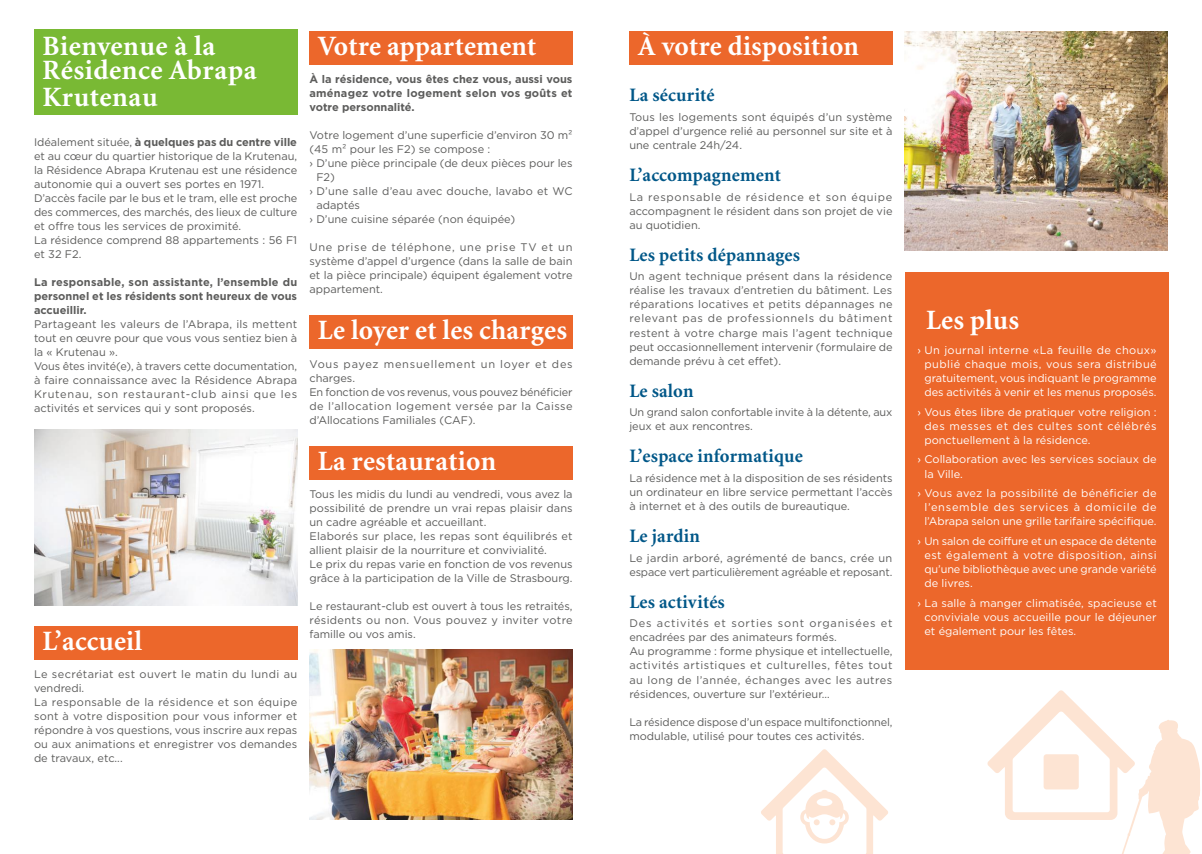
<style>
.page{position:relative;width:1202px;height:854px;background:#fff}
.page>*{position:absolute;margin:0;border:0;box-sizing:border-box;transform-origin:0 0}
.t1{font:28px/24px "Minion Bold Os F";letter-spacing:.01em;color:#fff}
.t2{font:19px "Minion Bold Os F";letter-spacing:.01em;color:#005788}
.t3{font:11px/14px "Gotham";color:#5c5c5b}
.t4{font:11px/14px "Gotham";color:#fff;text-align:justify}
.t5{font:11px/14px "Gotham";letter-spacing:.02em;color:#5c5c5b}
.t6{font:700 11px/14px "Gotham";color:#5c5c5b;text-align:justify}
.t7{font:11px "Gotham";letter-spacing:.025em;color:#5c5c5b}
.s1{font-weight:700}
</style>
<div class="page">
<div style="left:34px;top:30px;width:263px;height:85px;background:#79b934"></div>
<div style="left:34px;top:626px;width:263px;height:33px;background:#ec672b"></div>
<div style="left:309px;top:31px;width:264px;height:34px;background:#ec672b"></div>
<div style="left:309px;top:315px;width:264px;height:34px;background:#ec672b"></div>
<div style="left:309px;top:446px;width:264px;height:33px;background:#ec672b"></div>
<div style="left:629px;top:31px;width:263px;height:34px;background:#ec672b"></div>
<img style="left:905px;top:32px;width:263px;height:218px">
<img style="left:34px;top:429px;width:263px;height:176px">
<img style="left:309px;top:649px;width:264px;height:170px">
<div style="left:905px;top:272px;width:264px;height:397px;background:#ec672b"></div>
<svg style="left:987px;top:690px;width:213px;height:163px"></svg>
<div style="left:1044px;top:754px;width:35px;height:35px;background:#fde4d3;border-radius:3px"></div>
<svg style="left:761px;top:749px;width:127px;height:104px"></svg>
<h1 class="t1" style="left:43px;top:35px;width:216px">Bienvenue à la<br>Résidence Abrapa</h1>
<h1 class="t1" style="left:43px;top:86px;width:117px">Krutenau</h1>
<p class="t3" style="left:34px;top:134px;width:265px">Idéalement située, <span class="s1">à quelques pas du centre ville </span>et au cœur du quartier historique de la Krutenau, la Résidence Abrapa Krutenau est une résidence autonomie qui a ouvert ses portes en 1971.<br>D’accès facile par le bus et le tram, elle est proche des commerces, des marchés, des lieux de culture et offre tous les services de proximité.<br>La résidence comprend 88 appartements : 56 F1 et 32 F2.</p>
<p class="t6" style="left:34px;top:275px;width:265px">La responsable, son assistante, l’ensemble du personnel et les résidents sont heureux de vous accueillir.</p>
<p class="t3" style="left:34px;top:316px;width:265px">Partageant les valeurs de l’Abrapa, ils mettent tout en œuvre pour que vous vous sentiez bien à la « Krutenau ».<br>Vous êtes invité(e), à travers cette documentation, à faire connaissance avec la Résidence Abrapa Krutenau, son restaurant-club ainsi que les activités et services qui y sont proposés.</p>
<h1 class="t1" style="left:43px;top:629px;width:101px">L’accueil</h1>
<p class="t3" style="left:34px;top:667px;width:265px">Le secrétariat est ouvert le matin du lundi au vendredi.<br>La responsable de la résidence et son équipe sont à votre disposition pour vous informer et répondre à vos questions, vous inscrire aux repas ou aux animations et enregistrer vos demandes de travaux, etc...</p>
<h1 class="t1" style="left:318px;top:35px;width:220px">Votre appartement</h1>
<p class="t6" style="left:309px;top:72px;width:265px">À la résidence, vous êtes chez vous, aussi vous aménagez votre logement selon vos goûts et votre personnalité.</p>
<p class="t3" style="left:309px;top:128px;width:265px">Votre logement d’une superficie d’environ 30 m2</p>
<p class="t3" style="left:309px;top:142px;width:182px">(45 m2 pour les F2) se compose :</p>
<p class="t3" style="left:309px;top:156px;width:265px">› D’une pièce principale (de deux pièces pour les</p>
<p class="t3" style="left:316px;top:170px;width:20px">F2)</p>
<p class="t7" style="left:309px;top:184px;width:265px">› D’une salle d’eau avec douche, lavabo et WC</p>
<p class="t3" style="left:316px;top:198px;width:45px">adaptés</p>
<p class="t3" style="left:309px;top:212px;width:207px">› D’une cuisine séparée (non équipée)</p>
<p class="t3" style="left:309px;top:240px;width:265px;text-align:justify">Une prise de téléphone, une prise TV et un système d’appel d’urgence (dans la salle de bain et la pièce principale) équipent également votre appartement.</p>
<h1 class="t1" style="left:318px;top:319px;width:251px">Le loyer et les charges</h1>
<p class="t3" style="left:309px;top:356px;width:265px">Vous payez mensuellement un loyer et des charges.<br>En fonction de vos revenus, vous pouvez bénéficier de l’allocation logement versée par la Caisse d’Allocations Familiales (CAF).</p>
<h1 class="t1" style="left:318px;top:449px;width:180px">La restauration</h1>
<p class="t3" style="left:309px;top:486px;width:265px">Tous les midis du lundi au vendredi, vous avez la possibilité de prendre un vrai repas plaisir dans un cadre agréable et accueillant.<br>Elaborés sur place, les repas sont équilibrés et allient plaisir de la nourriture et convivialité.<br>Le prix du repas varie en fonction de vos revenus grâce à la participation de la Ville de Strasbourg.</p>
<p class="t3" style="left:309px;top:598px;width:265px;text-align:justify">Le restaurant-club est ouvert à tous les retraités, résidents ou non. Vous pouvez y inviter votre famille ou vos amis.</p>
<h1 class="t1" style="left:638px;top:35px;width:223px">À votre disposition</h1>
<h2 class="t2" style="left:629px;top:85px;width:87px">La sécurité</h2>
<p class="t3" style="left:629px;top:110px;width:265px;text-align:justify">Tous les logements sont équipés d’un système d’appel d’urgence relié au personnel sur site et à une centrale 24h/24.</p>
<h2 class="t2" style="left:629px;top:165px;width:153px">L’accompagnement</h2>
<p class="t3" style="left:629px;top:189px;width:265px;text-align:justify">La responsable de résidence et son équipe accompagnent le résident dans son projet de vie au quotidien.</p>
<h2 class="t2" style="left:629px;top:245px;width:172px">Les petits dépannages</h2>
<p class="t3" style="left:629px;top:269px;width:265px;text-align:justify">Un agent technique présent dans la résidence réalise les travaux d’entretien du bâtiment. Les réparations locatives et petits dépannages ne relevant pas de professionnels du bâtiment restent à votre charge mais l’agent technique peut occasionnellement intervenir (formulaire de demande prévu à cet effet).</p>
<h2 class="t2" style="left:629px;top:380px;width:66px">Le salon</h2>
<p class="t3" style="left:629px;top:405px;width:265px">Un grand salon confortable invite à la détente, aux jeux et aux rencontres.</p>
<h2 class="t2" style="left:629px;top:446px;width:175px">L’espace informatique</h2>
<p class="t3" style="left:629px;top:470px;width:265px;text-align:justify">La résidence met à la disposition de ses résidents un ordinateur en libre service permettant l’accès à internet et à des outils de bureautique.</p>
<h2 class="t2" style="left:629px;top:526px;width:72px">Le jardin</h2>
<p class="t3" style="left:629px;top:550px;width:265px">Le jardin arboré, agrémenté de bancs, crée un espace vert particulièrement agréable et reposant.</p>
<h2 class="t2" style="left:629px;top:591px;width:97px">Les activités</h2>
<p class="t5" style="left:629px;top:616px;width:265px">Des activités et sorties sont organisées et encadrées par des animateurs formés.<br>Au programme : forme physique et intellectuelle, activités artistiques et culturelles, fêtes tout au long de l’année, échanges avec les autres résidences, ouverture sur l’extérieur…</p>
<p class="t3" style="left:629px;top:714px;width:265px">La résidence dispose d’un espace multifonctionnel, modulable, utilisé pour toutes ces activités.</p>
<h1 class="t1" style="left:926px;top:308px;width:95px">Les plus</h1>
<p class="t4" style="left:924px;top:343px;width:234px;text-indent:-7px">› Un journal interne «La feuille de choux» publié chaque mois, vous sera distribué gratuitement, vous indiquant le programme des activités à venir et les menus proposés.</p>
<p class="t4" style="left:924px;top:404px;width:234px;text-indent:-7px">› Vous êtes libre de pratiquer votre religion : des messes et des cultes sont célébrés ponctuellement à la résidence.</p>
<p class="t4" style="left:924px;top:452px;width:234px;text-indent:-7px">› Collaboration avec les services sociaux de la Ville.</p>
<p class="t4" style="left:924px;top:486px;width:234px;text-indent:-7px">› Vous avez la possibilité de bénéficier de l’ensemble des services à domicile de l’Abrapa selon une grille tarifaire spécifique.</p>
<p class="t4" style="left:924px;top:533px;width:234px;text-indent:-7px">› Un salon de coiffure et un espace de détente est également à votre disposition, ainsi qu’une bibliothèque avec une grande variété de livres.</p>
<p class="t4" style="left:924px;top:595px;width:234px;text-indent:-7px">› La salle à manger climatisée, spacieuse et conviviale vous accueille pour le déjeuner et également pour les fêtes.</p>
</div>
